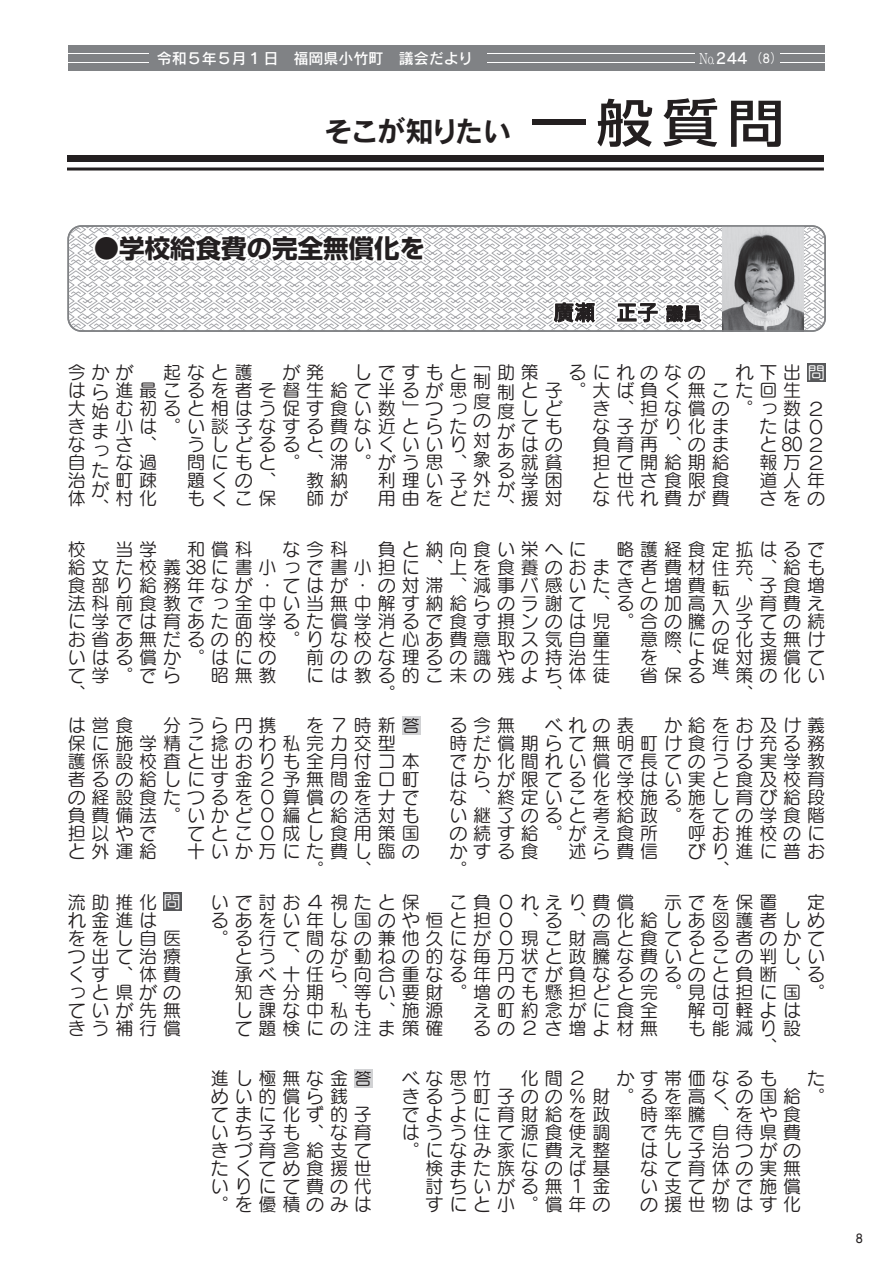
<style>
.page{position:relative;width:893px;height:1263px;background:#fff}
.page>*{position:absolute;margin:0;border:0;box-sizing:border-box;transform-origin:0 0}
.t1{font:500 51.3px "Shin Go Pro";color:#231f20;scale:1.11 1}
.t2{font:28.5px "Rodin Pro B";letter-spacing:-.08em;color:#231f20}
.t3{font:700 25.5px "Shin Go Pro";color:#231f20}
.t4{font:21px "Rodin Pro DB";color:#231f20}
.t5{font:18px/18px "Seurat Pro M";letter-spacing:.07em;color:#231f20}
.t6{font:18px "Rodin Pro DB";color:#231f20}
.t7{font:17.25px "Seurat Pro M";color:#fff}
.t8{font:17.25px "Seurat Pro M";color:#231f20}
.t9{font:15px "Rodin Pro DB";color:#fff}
.t10{font:300 15px "Ryumin Pr 6 N";color:#fff;scale:.77 1}
.t11{font:12px "Rodin Pro M";color:#fff;scale:.85 1}
.t12{font:12px "Rodin Pro DB";color:#231f20;scale:.85 1}
.s1{font-family:"Rodin Pro DB";font-weight:400}
.s2{font-family:"Rodin Pro DB"}
</style>
<div class="page">
<svg style="left:68px;top:226px;width:757px;height:105px"></svg>
<div style="left:93px;top:234px;width:27px;height:28px;border:4px solid #fff;border-radius:50%"></div>
<svg style="left:114px;top:228px;width:315px;height:52px"></svg>
<svg style="left:547px;top:272px;width:59px;height:57px"></svg>
<svg style="left:613px;top:299px;width:94px;height:30px"></svg>
<img style="left:723px;top:228px;width:81px;height:101px">
<div style="left:67px;top:225px;width:759px;height:107px;border:2px solid #808285;border-radius:13px"></div>
<div style="left:807px;top:363px;width:18px;height:19px;background:#57585a"></div>
<div style="left:163px;top:893px;width:18px;height:18px;background:#57585a"></div>
<div style="left:402px;top:716px;width:18px;height:18px;background:#d1d2d4"></div>
<div style="left:354px;top:1069px;width:18px;height:18px;background:#d1d2d4"></div>
<div style="left:68px;top:45px;width:757px;height:8px;background:#808285"></div>
<div style="left:68px;top:54px;width:757px;height:8px;background:#808285"></div>
<div style="left:68px;top:63px;width:757px;height:8px;background:#808285"></div>
<div style="left:696px;top:46px;width:84px;height:23px;background:#808285"></div>
<div style="left:149px;top:46px;width:338px;height:23px;background:#808285"></div>
<div style="left:67px;top:155px;width:757px;height:7px;background:#231f20"></div>
<hr style="left:67px;top:168px;width:757px;height:3px;background:#231f20">
<p class="t9" style="left:157px;top:49px;width:318px">令和５年５月１日　福岡県小竹町　議会だより</p>
<h2 class="t2" style="left:324px;top:112px;width:188px">そこが知りたい</h2>
<p class="t10" style="left:699px;top:46px;width:64px">No.<span class="s1">244</span></p>
<p class="t11" style="left:758px;top:50px;width:22px"><span class="s2">8</span>) (</p>
<h1 class="t1" style="left:531px;top:81px;width:230px">一般質問</h1>
<h3 class="t3" style="left:94px;top:228px;width:333px">●学校給食費の完全無償化を</h3>
<p class="t4" style="left:553px;top:299px;width:106px">廣瀬　正子</p>
<p class="t6" style="left:666px;top:302px;width:37px">議員</p>
<p class="t5" style="left:497px;top:363px;width:331px;text-align:right">助策　るにれのなの　れ下出問無こた回生　<br>き、担な償の。っ数２</p>
<p class="t5" style="left:68px;top:363px;width:400px">今かが　起なと護　が発　しですもとはら進最こるを者そ督生給て半るが思大<br>き<br>な<br>自<br>治<br>体</p>
<p class="t7" style="left:808px;top:361px;width:19px">問</p>
<p class="t5" style="left:473px;top:354px;width:19px">「</p>
<p class="t5" style="left:473px;top:371px;width:19px;line-height:19.5px;text-align:justify">制度の対象</p>
<p class="t5" style="left:497px;top:380px;width:183px;line-height:19.8px">制と子。大ば負く度<br>が<br>あ<br>る<br>が</p>
<p class="t5" style="left:92px;top:401px;width:20px;line-height:19.5px;text-align:justify">始まったが</p>
<p class="t5" style="left:115px;top:399px;width:352px">む初ると相はう促す食い数」つっ小は。い談子なする費な近とらたさ、<br>な過<br>町疎<br>村化</p>
<p class="t5" style="left:521px;top:399px;width:43px;text-align:justify">しどてもはの就貧学困援対</p>
<p class="t5" style="left:688px;top:417px;width:42px">化ま</p>
<p class="t5" style="left:592px;top:417px;width:138px">な子がり<br>負育再、のま担て開給期給と世さ食限食な代れ費が費</p>
<p class="t5" style="left:759px;top:417px;width:64px;text-align:justify">たは０と80２報万２</p>
<p class="t5" style="left:187px;top:435px;width:281px">うしどるるとのいく<br>問にもと。、滞。がう思、題く<br>もく</p>
<p class="t5" style="left:402px;top:435px;width:64px">いいり</p>
<p class="t5" style="left:235px;top:471px;width:42px">の、こ保</p>
<p class="t5" style="left:306px;top:471px;width:43px">教納師が</p>
<p class="t5" style="left:378px;top:471px;width:114px">利理い子外用由をどだ</p>
<p class="t5" style="left:759px;top:471px;width:67px">道人年さをの</p>
<p class="t5" style="left:92px;top:498px;width:18px">、</p>
<p class="t5" style="left:497px;top:498px;width:18px">、</p>
<p class="t5" style="left:68px;top:539px;width:758px">校　当学　和償科　な今科　負と納向食い栄へに　略護経食定拡はるで</p>
<p class="t5" style="left:68px;top:557px;width:757px">給文た校義38に書小っで書小担に、上を食養のおまで者費材住充、給も</p>
<p class="t5" style="left:139px;top:575px;width:131px">給務年なが・</p>
<p class="t5" style="left:68px;top:593px;width:639px">法科前食教でっ全中い当無中解す納給らのラ謝て、るの加高</p>
<p class="t5" style="left:68px;top:611px;width:639px">に学では育あた面学るた償学消るで食す摂ンのは児。合の騰</p>
<p class="t5" style="left:68px;top:629px;width:255px">お省あ無だるの的校。り</p>
<p class="t5" style="left:68px;top:647px;width:210px">いはる償か。はにの</p>
<p class="t5" style="left:211px;top:665px;width:66px">昭無教</p>
<p class="t5" style="left:378px;top:575px;width:329px">の対滞、減事バ感いたきと増費</p>
<p class="t5" style="left:68px;top:575px;width:64px">食部り</p>
<p class="t5" style="left:282px;top:575px;width:83px">てはが・</p>
<p class="t5" style="left:736px;top:575px;width:90px">、子食増</p>
<p class="t5" style="left:712px;top:578px;width:19px;line-height:19.5px;text-align:justify">転入の促進</p>
<p class="t5" style="left:736px;top:593px;width:91px;text-align:justify">少育費え子ての続化支無け対援償て策の化い</p>
<p class="t5" style="left:330px;top:629px;width:281px">な校と心あ費意取ス気自童</p>
<p class="t5" style="left:378px;top:683px;width:18px">。</p>
<p class="t5" style="left:640px;top:629px;width:66px;text-align:justify">意際にを、よ省保る</p>
<p class="t5" style="left:306px;top:647px;width:305px">前ののな理るの識やの持治生には教る的こ未の残よち体徒</p>
<p class="t5" style="left:68px;top:665px;width:113px">て学。でら</p>
<p class="t5" style="left:712px;top:674px;width:18px">、</p>
<p class="t5" style="left:68px;top:683px;width:18px">、</p>
<p class="t5" style="left:545px;top:683px;width:18px">、</p>
<p class="t5" style="left:736px;top:683px;width:18px">、</p>
<p class="t5" style="left:68px;top:716px;width:355px">は営食　分うら円携　を７<br>保に施学精こ捻のわ私完カ交型　護係設校査と出おり<br>者るの給しにす金２<br>の経設食たつるを０<br>負費備法。いかど０<br>担以やで<br>と外運給</p>
<p class="t5" style="left:354px;top:707px;width:66px;line-height:36px;text-align:right">時新答本</p>
<p class="t8" style="left:402px;top:714px;width:19px">答</p>
<p class="t5" style="left:282px;top:752px;width:138px">も全月付コ<br>予無間金ロ町算償のをナで編と給活対も成し食用策国</p>
<p class="t5" style="left:306px;top:860px;width:18px">。</p>
<p class="t5" style="left:354px;top:860px;width:18px">、</p>
<p class="t5" style="left:187px;top:824px;width:233px">てとこ０<br>十いか万にた費し臨の</p>
<p class="t5" style="left:449px;top:716px;width:376px">る今無　べれの表　か給をお及け義時だ償期らて無明町け食行け充る務でか化間れい償で長てのうる実学教はらが限てる化学はい実と食及校育な、終定いこを校施る施し育び給段い継了<br>の続す給。がえ食所<br>かする食</p>
<p class="t5" style="left:569px;top:797px;width:257px;line-height:36px;text-indent:-48px">のると考給政。をての学食階述ら費信</p>
<p class="t5" style="left:688px;top:824px;width:137px">呼お推校のに</p>
<p class="t5" style="left:688px;top:842px;width:40px">びり</p>
<p class="t5" style="left:712px;top:860px;width:18px">、</p>
<p class="t5" style="left:736px;top:842px;width:90px">進に普お</p>
<p class="t5" style="left:449px;top:860px;width:18px">。</p>
<p class="t5" style="left:68px;top:892px;width:116px">流助推化問れ金進は　ををし自医つ出て治療く<br>っと県がのていが先無きう補行償</p>
<p class="t7" style="left:164px;top:891px;width:19px">問</p>
<p class="t5" style="left:92px;top:964px;width:90px">す、体費</p>
<p class="t5" style="left:521px;top:892px;width:305px">れえり費償　示でを保置　定</p>
<p class="t5" style="left:211px;top:892px;width:303px">いで討お４視たと保　こ負０るあをい年し国のや恒と担０</p>
<p class="t5" style="left:235px;top:946px;width:591px">とう、のが動ねの的な毎万状と政騰な費いとこの判しい承べ十任ら向合重なる年円でが負なるのるのと負断、る知き分期、等い要財。増のも懸担どと完。見は担に国。し課な中私も、施源<br>て題検にの注ま策確</p>
<p class="t5" style="left:521px;top:910px;width:305px">、る、の化給しあ図護者しめ</p>
<p class="t5" style="left:521px;top:928px;width:305px">現こ財高と食てるる者のかて</p>
<p class="t5" style="left:211px;top:928px;width:303px">。る行て間なの兼他久にが０</p>
<p class="t5" style="left:688px;top:1000px;width:114px">解可軽よはも能減り</p>
<p class="t5" style="left:759px;top:1036px;width:18px">、</p>
<p class="t5" style="left:473px;top:1000px;width:186px">え町約念がに食全るの２</p>
<p class="t5" style="left:545px;top:1018px;width:114px">さ増よ材無</p>
<p class="t5" style="left:783px;top:1018px;width:19px">設</p>
<p class="t5" style="left:211px;top:1069px;width:164px">進し極無な金答めい的償ら銭　てまに化ず的子いち子も、な育きづ育含給支てたく<br>いり</p>
<p class="t8" style="left:354px;top:1067px;width:19px">答</p>
<p class="t5" style="left:259px;top:1159px;width:114px">てめ食援世にて費の代</p>
<p class="t5" style="left:211px;top:1195px;width:162px">。を優積のみは</p>
<p class="t5" style="left:640px;top:1060px;width:185px;line-height:36px;text-indent:-48px">　かす帯価なるも　た時率騰、をや食</p>
<p class="t5" style="left:640px;top:1123px;width:162px;text-align:justify">で先で自待県費はし子治つがのなて育体の実無い支てがで施償の援世物はす化</p>
<p class="t5" style="left:402px;top:1069px;width:326px">べな思竹　化間２<br>きるう町子のの％財。るを高くでよよに育財給を政<br>はうう住て源食使調</p>
<p class="t5" style="left:425px;top:1159px;width:186px">検また族なのば基討ちいがる無１<br>すにと小。償年の</p>
<p class="t5" style="left:736px;top:1087px;width:90px">の国給。</p>
<p class="t5" style="left:402px;top:1141px;width:209px">。になみ家に費え整</p>
<p class="t5" style="left:592px;top:1177px;width:19px">金</p>
<p class="t12" style="left:856px;top:1230px;width:10px">8</p>
</div>
